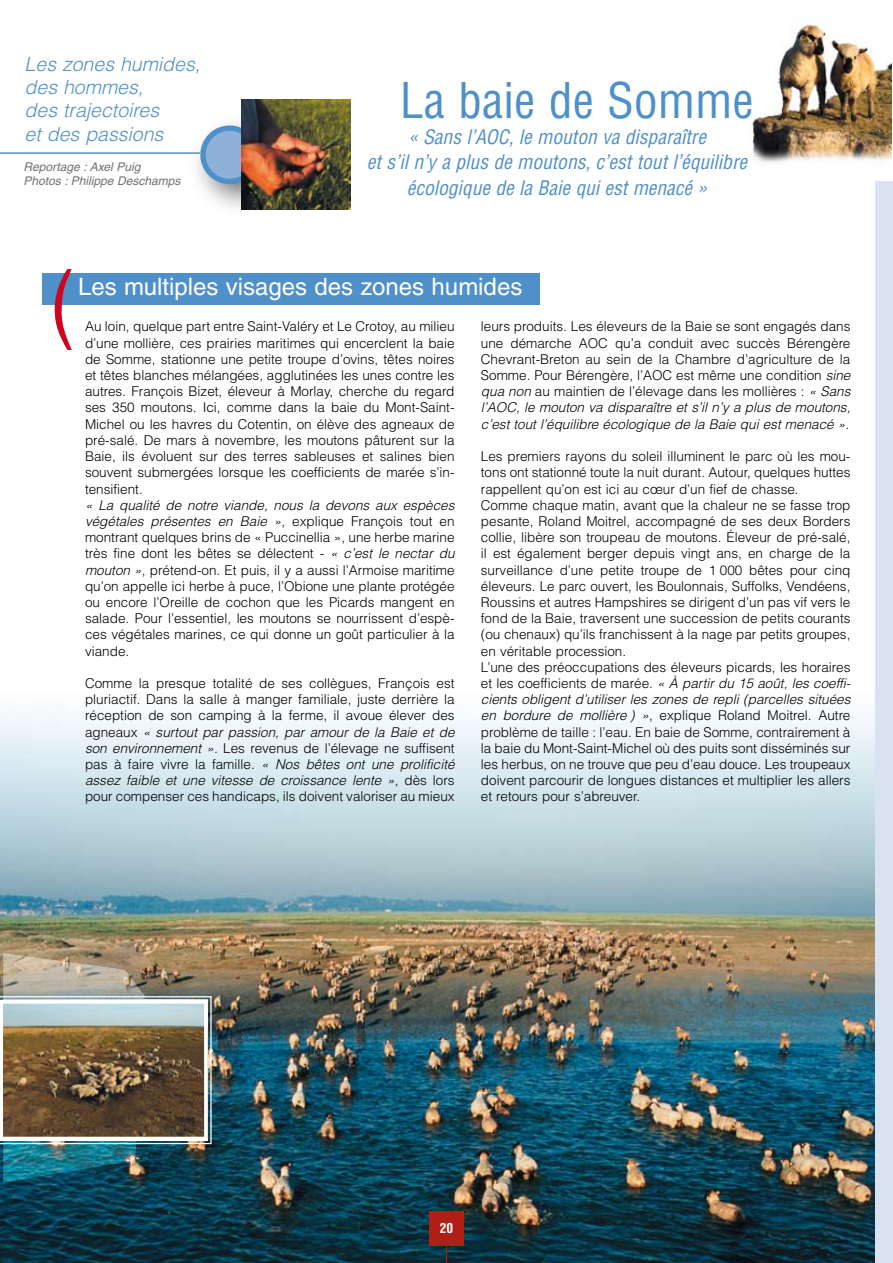
<style>
.page{position:relative;width:893px;height:1263px;background:#fff}
.page>*{position:absolute;margin:0;border:0;box-sizing:border-box;transform-origin:0 0}
.t1{font:85.95px "Helvetica";color:#cc071e;scale:.86 1}
.t2{font:condensed 48px "Helvetica";color:#5090c8}
.t3{font:24px "Helvetica";color:#fff}
.t4{font:italic condensed 19.5px/25.5px "Helvetica";color:#5090c8;text-align:center}
.t5{font:italic 300 19.5px/23.4px "Helvetica";color:#5090c8}
.t6{font:300 13.5px/16.2px "Helvetica";color:#000;text-align:justify}
.t7{font:700 condensed 13.5px "Helvetica";color:#fff}
.t8{font:italic 12px/14.4px "Helvetica";color:#707173}
.s1{font-style:italic}
</style>
<div class="page">
<img style="left:0;top:617px;width:876px;height:646px">
<hr style="left:0;top:152px;width:200px;height:2px;background:#5090c8">
<div style="left:184px;top:109px;width:112px;height:113px;background:#000;opacity:.55"></div>
<svg style="left:201px;top:126px;width:40px;height:58px;background:#8cb0d7"></svg>
<img style="left:241px;top:100px;width:109px;height:109px">
<div style="left:43px;top:273px;width:497px;height:32px;background:#5090c8"></div>
<div style="left:876px;top:132px;width:17px;height:1131px;background:#d9e2f1"></div>
<img style="left:752px;top:24px;width:139px;height:155px">
<div style="left:729px;top:0;width:164px;height:181px;border:1px solid #fff"></div>
<img style="left:0;top:953px;width:212px;height:229px">
<div style="left:429px;top:1212px;width:34px;height:34px;background:#af1f16"></div>
<svg style="left:446px;top:1246px;width:1px;height:17px"></svg>
<h3 class="t5" style="left:25px;top:51px;width:177px">Les zones humides, des hommes,<br>des trajectoires<br>et des passions</h3>
<p class="t8" style="left:23px;top:159px;width:159px">Reportage : Axel Puig<br>Photos : Philippe Deschamps</p>
<h2 class="t2" style="left:400px;top:71px;width:356px">La baie de Somme</h2>
<h3 class="t4" style="left:367px;top:124px;width:382px">« Sans l’AOC, le mouton va disparaître<br>et s’il n’y a plus de moutons, c’est tout l’équilibre écologique de la Baie qui est menacé »</h3>
<h1 class="t1" style="left:50px;top:252px;width:30px">(</h1>
<h3 class="t3" style="left:78px;top:273px;width:446px">Les multiples visages des zones humides</h3>
<p class="t6" style="left:85px;top:318px;width:371px">Au loin, quelque part entre Saint-Valéry et Le Crotoy, au milieu d’une mollière, ces prairies maritimes qui encerclent la baie de Somme, stationne une petite troupe d’ovins, têtes noires et têtes blanches mélangées, agglutinées les unes contre les autres. François Bizet, éleveur à Morlay, cherche du regard ses 350 moutons. Ici, comme dans la baie du Mont-Saint-Michel ou les havres du Cotentin, on élève des agneaux de pré-salé. De mars à novembre, les moutons pâturent sur la Baie, ils évoluent sur des terres sableuses et salines bien souvent submergées lorsque les coefficients de marée s’in&shy;tensifient.</p>
<p class="t6" style="left:85px;top:496px;width:371px"><span class="s1">« La qualité de notre viande, nous la devons aux espèces végétales présentes en Baie »</span>, explique François tout en montrant quelques brins de « Puccinellia », une herbe marine très fine dont les bêtes se délectent - <span class="s1">« c’est le nectar du mouton »</span>, prétend-on. Et puis, il y a aussi l’Armoise maritime qu’on appelle ici herbe à puce, l’Obione une plante protégée ou encore l’Oreille de cochon que les Picards mangent en salade. Pour l’essentiel, les moutons se nourrissent d’espè&shy;ces végétales marines, ce qui donne un goût particulier à la viande.</p>
<p class="t6" style="left:85px;top:675px;width:371px">Comme la presque totalité de ses collègues, François est pluriactif. Dans la salle à manger familiale, juste derrière la réception de son camping à la ferme, il avoue élever des agneaux <span class="s1">« surtout par passion, par amour de la Baie et de son environnement ».</span> Les revenus de l’élevage ne suffisent pas à faire vivre la famille. <span class="s1">« Nos bêtes ont une prolificité assez faible et une vitesse de croissance lente »</span>, dès lors pour compenser ces handicaps, ils doivent valoriser au mieux</p>
<p class="t6" style="left:481px;top:318px;width:371px">leurs produits. Les éleveurs de la Baie se sont engagés dans une démarche AOC qu’a conduit avec succès Bérengère Chevrant-Breton au sein de la Chambre d’agriculture de la Somme. Pour Bérengère, l’AOC est même une condition <span class="s1">sine qua non</span> au maintien de l’élevage dans les mollières : <span class="s1">« Sans l’AOC, le mouton va disparaître et s’il n’y a plus de moutons, c’est tout l’équilibre écologique de la Baie qui est menacé ».</span></p>
<p class="t6" style="left:481px;top:448px;width:371px;text-align:left">Les premiers rayons du soleil illuminent le parc où les mou&shy;tons ont stationné toute la nuit durant. Autour, quelques huttes rappellent qu’on est ici au cœur d’un fief de chasse.<br>Comme chaque matin, avant que la chaleur ne se fasse trop pesante, Roland Moitrel, accompagné de ses deux Borders collie, libère son troupeau de moutons. Éleveur de pré-salé, il est également berger depuis vingt ans, en charge de la surveillance d’une petite troupe de 1 000 bêtes pour cinq éleveurs. Le parc ouvert, les Boulonnais, Suffolks, Vendéens, Roussins et autres Hampshires se dirigent d’un pas vif vers le fond de la Baie, traversent une succession de petits courants (ou chenaux) qu’ils franchissent à la nage par petits groupes, en véritable procession.<br>L’une des préoccupations des éleveurs picards, les horaires et les coefficients de marée. <span class="s1">« À partir du 15 août, les coeffi&shy;cients obligent d’utiliser les zones de repli (parcelles situées en bordure de mollière ) »</span>, explique Roland Moitrel. Autre problème de taille : l’eau. En baie de Somme, contrairement à la baie du Mont-Saint-Michel où des puits sont disséminés sur les herbus, on ne trouve que peu d’eau douce. Les troupeaux doivent parcourir de longues distances et multiplier les allers et retours pour s’abreuver.</p>
<p class="t7" style="left:440px;top:1219px;width:15px">20</p>
</div>
